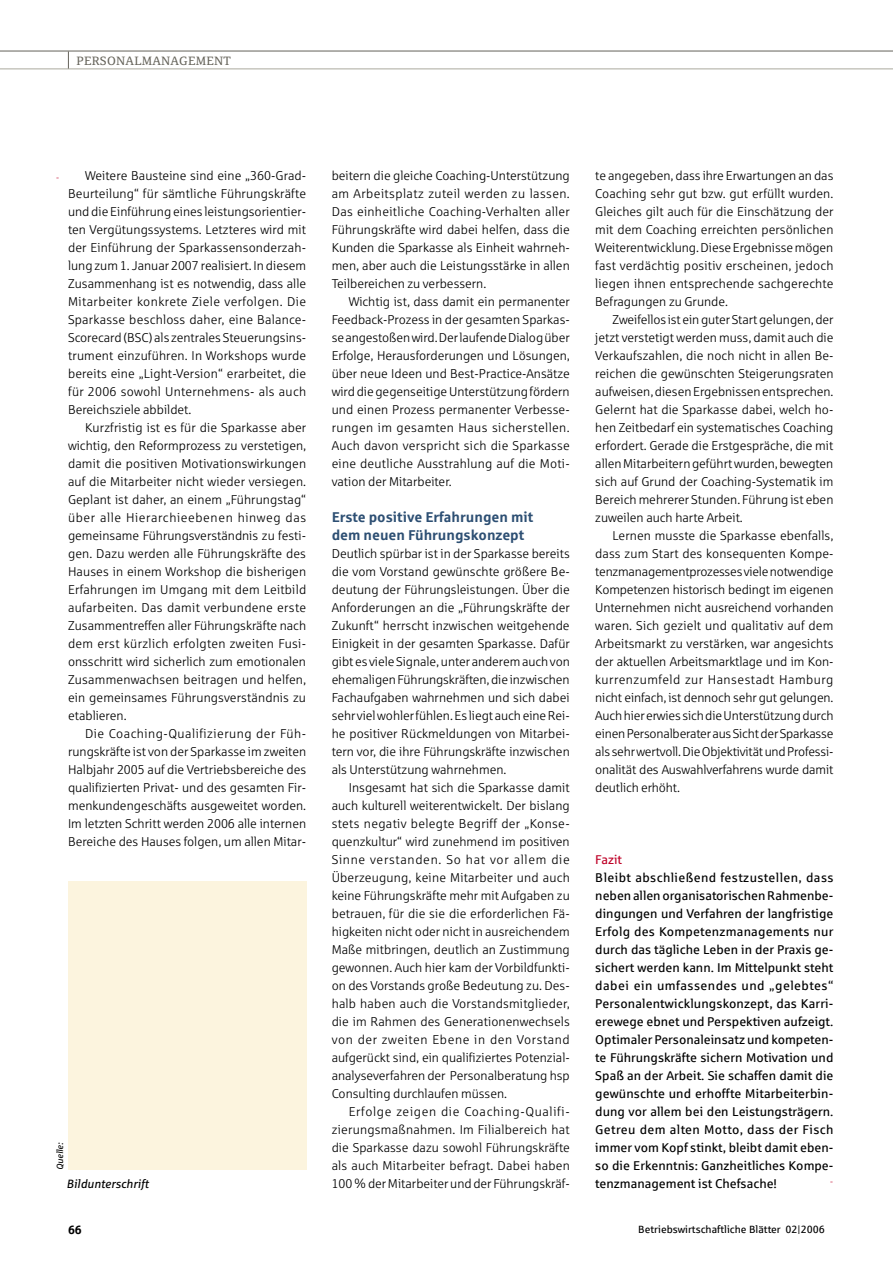
<style>
.page{position:relative;width:893px;height:1263px;background:#fff}
.page>*{position:absolute;margin:0;border:0;box-sizing:border-box;transform-origin:0 0}
.Zwischenüberschrift_E1{font:700 14.25px/18px "Sparkasse Rg";color:#2d4f73}
.Beitrag_Fließtext_mit_Einzug{font:12.75px/18px "Sparkasse Lt";color:#000;text-align:justify}
.Fazit_Text{font:12.75px/18px "Sparkasse Rg";color:#000;text-align:justify}
.Beitrag_fließtext{font:12.75px/18px "Sparkasse Lt";color:#000;text-align:justify}
.Fazit_head{font:12.75px "Sparkasse Rg";color:#be0027}
.t1{font:12px "Sparkasse Serif";letter-spacing:.02em;color:#646259}
.BU{font:italic 12px "Sparkasse Rg";color:#000}
.t2{font:700 12px "Sparkasse Rg";color:#000}
.t3{font:10.5px "Sparkasse Rg";color:#000}
.Fazit_Text-2{font:9.75px "The Sans Semi Bold Expert";color:#be0027}
.Beitrag_Fließtext_mit_Einzug-2{font:9.75px "The Sans Semi Bold Expert";color:#be0027}
.BU-2{font:italic 9px "Sparkasse Rg";color:#000}
</style>
<div class="page">
<hr style="left:0;top:51px;width:893px;height:1px;background:#646259">
<hr style="left:0;top:69px;width:893px;height:1px;background:#aaa99e">
<div style="left:68px;top:881px;width:238px;height:289px;background:#fcf4de"></div>
<svg style="left:68px;top:51px;width:1px;height:18px"></svg>
<p class="t1" style="left:77px;top:54px;width:156px">PERSONALMANAGEMENT</p>
<p class="Beitrag_Fließtext_mit_Einzug-2" style="left:59px;top:181px;width:4px;rotate:-180deg">¯</p>
<p class="Beitrag_Fließtext_mit_Einzug" style="left:68px;top:166px;width:240px;text-indent:17px">Weitere Bausteine sind eine „360-Grad-Beurteilung“ für sämtliche Führungskräfte und die Einführung eines leistungsorientier&shy;ten Vergütungssystems. Letzteres wird mit der Einführung der Sparkassensonderzah&shy;lung zum 1. Januar 2007 realisiert. In diesem Zusammenhang ist es notwendig, dass alle Mitarbeiter konkrete Ziele verfolgen. Die Sparkasse beschloss daher, eine Balance-Scorecard (BSC) als zentrales Steuerungsins&shy;trument einzuführen. In Workshops wurde bereits eine „Light-Version“ erarbeitet, die für 2006 sowohl Unternehmens- als auch Bereichsziele abbildet.</p>
<p class="Beitrag_Fließtext_mit_Einzug" style="left:68px;top:418px;width:240px;text-indent:17px">Kurzfristig ist es für die Sparkasse aber wichtig, den Reformprozess zu verstetigen, damit die positiven Motivationswirkungen auf die Mitarbeiter nicht wieder versiegen.<br>Geplant ist daher, an einem „Führungstag“ über alle Hierarchieebenen hinweg das gemeinsame Führungsverständnis zu festi&shy;gen. Dazu werden alle Führungskräfte des Hauses in einem Workshop die bisherigen Erfahrungen im Umgang mit dem Leitbild aufarbeiten. Das damit verbundene erste Zusammentreffen aller Führungskräfte nach dem erst kürzlich erfolgten zweiten Fusi&shy;onsschritt wird sicherlich zum emotionalen Zusammenwachsen beitragen und helfen, ein gemeinsames Führungsverständnis zu etablieren.</p>
<p class="Beitrag_Fließtext_mit_Einzug" style="left:68px;top:724px;width:240px;text-indent:17px">Die Coaching-Qualifizierung der Füh&shy;rungskräfte ist von der Sparkasse im zweiten Halbjahr 2005 auf die Vertriebsbereiche des qualifizierten Privat- und des gesamten Fir&shy;menkundengeschäfts ausgeweitet worden.<br>Im letzten Schritt werden 2006 alle internen Bereiche des Hauses folgen, um allen Mitar-</p>
<p class="BU-2" style="left:55px;top:1170px;width:29px;rotate:-90deg">Quelle:</p>
<p class="BU" style="left:66px;top:1176px;width:84px">Bildunterschrift</p>
<p class="Beitrag_Fließtext_mit_Einzug" style="left:332px;top:166px;width:240px">beitern die gleiche Coaching-Unterstützung am Arbeitsplatz zuteil werden zu lassen.<br>Das einheitliche Coaching-Verhalten aller Führungskräfte wird dabei helfen, dass die Kunden die Sparkasse als Einheit wahrneh&shy;men, aber auch die Leistungsstärke in allen Teilbereichen zu verbessern.</p>
<p class="Beitrag_Fließtext_mit_Einzug" style="left:332px;top:292px;width:240px;text-indent:17px">Wichtig ist, dass damit ein permanenter Feedback-Prozess in der gesamten Sparkas&shy;se angestoßen wird. Der laufende Dialog über Erfolge, Herausforderungen und Lösungen, über neue Ideen und Best-Practice-Ansätze wird die gegenseitige Unterstützung fördern und einen Prozess permanenter Verbesse&shy;rungen im gesamten Haus sicherstellen.<br>Auch davon verspricht sich die Sparkasse eine deutliche Ausstrahlung auf die Moti&shy;vation der Mitarbeiter.</p>
<p class="Zwischenüberschrift_E1" style="left:332px;top:507px;width:203px">Erste positive Erfahrungen mit dem neuen Führungskonzept</p>
<p class="Beitrag_fließtext" style="left:332px;top:544px;width:240px">Deutlich spürbar ist in der Sparkasse bereits die vom Vorstand gewünschte größere Be&shy;deutung der Führungsleistungen. Über die Anforderungen an die „Führungskräfte der Zukunft“ herrscht inzwischen weitgehende Einigkeit in der gesamten Sparkasse. Dafür gibt es viele Signale, unter anderem auch von ehemaligen Führungskräften, die inzwischen Fachaufgaben wahrnehmen und sich dabei sehr viel wohler fühlen. Es liegt auch eine Rei&shy;he positiver Rückmeldungen von Mitarbei&shy;tern vor, die ihre Führungskräfte inzwischen als Unterstützung wahrnehmen.</p>
<p class="Beitrag_Fließtext_mit_Einzug" style="left:332px;top:778px;width:240px;text-indent:17px">Insgesamt hat sich die Sparkasse damit auch kulturell weiterentwickelt. Der bislang stets negativ belegte Begriff der „Konse&shy;quenzkultur“ wird zunehmend im positiven Sinne verstanden. So hat vor allem die Überzeugung, keine Mitarbeiter und auch keine Führungskräfte mehr mit Aufgaben zu betrauen, für die sie die erforderlichen Fä&shy;higkeiten nicht oder nicht in ausreichendem Maße mitbringen, deutlich an Zustimmung gewonnen. Auch hier kam der Vorbildfunkti&shy;on des Vorstands große Bedeutung zu. Des&shy;halb haben auch die Vorstandsmitglieder, die im Rahmen des Generationenwechsels von der zweiten Ebene in den Vorstand aufgerückt sind, ein qualifiziertes Potenzial&shy;analyseverfahren der Personalberatung hsp Consulting durchlaufen müssen.</p>
<p class="Beitrag_Fließtext_mit_Einzug" style="left:332px;top:1102px;width:240px;text-indent:17px">Erfolge zeigen die Coaching-Qualifi&shy;zierungsmaßnahmen. Im Filialbereich hat die Sparkasse dazu sowohl Führungskräfte als auch Mitarbeiter befragt. Dabei haben 100 % der Mitarbeiter und der Führungskräf-</p>
<p class="Beitrag_Fließtext_mit_Einzug" style="left:595px;top:166px;width:240px">te angegeben, dass ihre Erwartungen an das Coaching sehr gut bzw. gut erfüllt wurden.<br>Gleiches gilt auch für die Einschätzung der mit dem Coaching erreichten persönlichen Weiterentwicklung. Diese Ergebnisse mögen fast verdächtig positiv erscheinen, jedoch liegen ihnen entsprechende sachgerechte Befragungen zu Grunde.</p>
<p class="Beitrag_Fließtext_mit_Einzug" style="left:595px;top:310px;width:240px;text-indent:17px">Zweifellos ist ein guter Start gelungen, der jetzt verstetigt werden muss, damit auch die Verkaufszahlen, die noch nicht in allen Be&shy;reichen die gewünschten Steigerungsraten aufweisen, diesen Ergebnissen entsprechen.<br>Gelernt hat die Sparkasse dabei, welch ho&shy;hen Zeitbedarf ein systematisches Coaching erfordert. Gerade die Erstgespräche, die mit allen Mitarbeitern geführt wurden, bewegten sich auf Grund der Coaching-Systematik im Bereich mehrerer Stunden. Führung ist eben zuweilen auch harte Arbeit.</p>
<p class="Beitrag_Fließtext_mit_Einzug" style="left:595px;top:526px;width:240px;text-indent:17px">Lernen musste die Sparkasse ebenfalls, dass zum Start des konsequenten Kompe&shy;tenzmanagementprozesses viele notwendige Kompetenzen historisch bedingt im eigenen Unternehmen nicht ausreichend vorhanden waren. Sich gezielt und qualitativ auf dem Arbeitsmarkt zu verstärken, war angesichts der aktuellen Arbeitsmarktlage und im Kon&shy;kurrenzumfeld zur Hansestadt Hamburg nicht einfach, ist dennoch sehr gut gelungen.<br>Auch hier erwies sich die Unterstützung durch einen Personalberater aus Sicht der Sparkasse als sehr wertvoll. Die Objektivität und Professi&shy;onalität des Auswahlverfahrens wurde damit deutlich erhöht.</p>
<p class="Fazit_head" style="left:595px;top:851px;width:28px">Fazit</p>
<p class="Fazit_Text" style="left:595px;top:868px;width:240px">Bleibt abschließend festzustellen, dass neben allen organisatorischen Rahmenbe&shy;dingungen und Verfahren der langfristige Erfolg des Kompetenzmanagements nur durch das tägliche Leben in der Praxis ge&shy;sichert werden kann. Im Mittelpunkt steht dabei ein umfassendes und „gelebtes“ Personalentwicklungskonzept, das Karri&shy;erewege ebnet und Perspektiven aufzeigt.<br>Optimaler Personaleinsatz und kompeten&shy;te Führungskräfte sichern Motivation und Spaß an der Arbeit. Sie schaffen damit die gewünschte und erhoffte Mitarbeiterbin&shy;dung vor allem bei den Leistungsträgern.<br>Getreu dem alten Motto, dass der Fisch immer vom Kopf stinkt, bleibt damit eben&shy;so die Erkenntnis: Ganzheitliches Kompe&shy;tenzmanagement ist Chefsache!</p>
<p class="Fazit_Text-2" style="left:830px;top:1179px;width:4px">¯</p>
<p class="t2" style="left:68px;top:1222px;width:15px">66</p>
<p class="t3" style="left:638px;top:1222px;width:188px">Betriebswirtschaftliche Blätter 02|2006</p>
</div>
